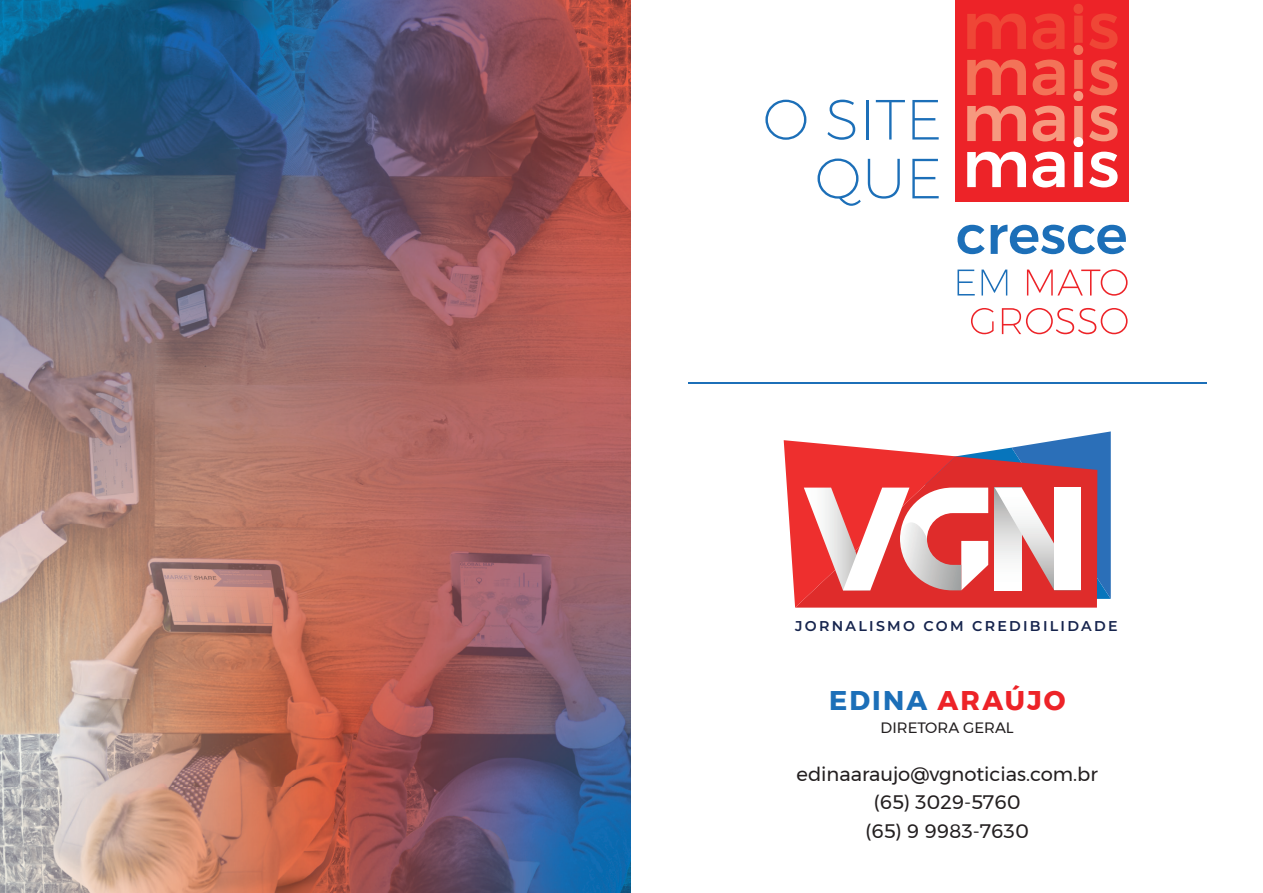
<style>
.page{position:relative;width:1263px;height:893px;background:#fff}
.page>*{position:absolute;margin:0;border:0;box-sizing:border-box;transform-origin:0 0}
.t1{font:700 27px "Montserrat";letter-spacing:.08em;color:#ed2328}
.t2{font:19.5px/28.5px "Montserrat";color:#231f20;text-align:center}
.t3{font:15px "Montserrat";color:#231f20}
.t4{font:600 14.25px "Montserrat";letter-spacing:.16em;color:#16244d}
.s1{color:#1c6fb8}
</style>
<div class="page">
<img style="left:0;top:0;width:631px;height:893px">
<svg style="left:765px;top:100px;width:41px;height:40px"></svg>
<svg style="left:827px;top:100px;width:28px;height:40px"></svg>
<hr style="left:866px;top:100px;width:2px;height:40px;background:#1c6fb8">
<svg style="left:876px;top:100px;width:29px;height:40px"></svg>
<svg style="left:912px;top:100px;width:27px;height:40px"></svg>
<svg style="left:817px;top:159px;width:44px;height:47px"></svg>
<svg style="left:868px;top:159px;width:32px;height:40px"></svg>
<svg style="left:912px;top:159px;width:27px;height:39px"></svg>
<div style="left:956px;top:0;width:173px;height:202px;background:#ed2328"></div>
<svg style="left:967px;top:106px;width:59px;height:35px"></svg>
<svg style="left:1032px;top:106px;width:32px;height:35px"></svg>
<svg style="left:1089px;top:106px;width:28px;height:35px"></svg>
<svg style="left:967px;top:60px;width:59px;height:35px"></svg>
<svg style="left:1032px;top:60px;width:32px;height:35px"></svg>
<svg style="left:1089px;top:60px;width:28px;height:35px"></svg>
<svg style="left:967px;top:14px;width:59px;height:35px"></svg>
<svg style="left:1032px;top:14px;width:32px;height:35px"></svg>
<svg style="left:1089px;top:13px;width:28px;height:36px"></svg>
<svg style="left:967px;top:152px;width:59px;height:35px"></svg>
<svg style="left:1032px;top:152px;width:32px;height:35px"></svg>
<svg style="left:1073px;top:4px;width:10px;height:183px"></svg>
<svg style="left:1089px;top:152px;width:28px;height:35px"></svg>
<svg style="left:957px;top:225px;width:28px;height:29px"></svg>
<svg style="left:991px;top:225px;width:135px;height:29px"></svg>
<svg style="left:957px;top:270px;width:18px;height:25px"></svg>
<svg style="left:981px;top:270px;width:26px;height:25px"></svg>
<svg style="left:1027px;top:269px;width:100px;height:27px"></svg>
<svg style="left:971px;top:308px;width:22px;height:26px"></svg>
<svg style="left:1002px;top:308px;width:125px;height:26px"></svg>
<hr style="left:688px;top:382px;width:518px;height:2px;background:#1c6fb8">
<svg style="left:784px;top:431px;width:327px;height:177px"></svg>
<div style="left:1054px;top:488px;width:27px;height:102px;background:#fff"></div>
<p class="t4" style="left:795px;top:616px;width:324px">JORNALISMO COM CREDIBILIDADE</p>
<h1 class="t1" style="left:829px;top:679px;width:238px"><span class="s1">EDINA</span> ARAÚJO</h1>
<p class="t3" style="left:881px;top:716px;width:135px">DIRETORA GERAL</p>
<p class="t2" style="left:796px;top:759px;width:303px">edinaaraujo@vgnoticias.com.br (65) 3029-5760<br>(65) 9 9983-7630</p>
</div>
